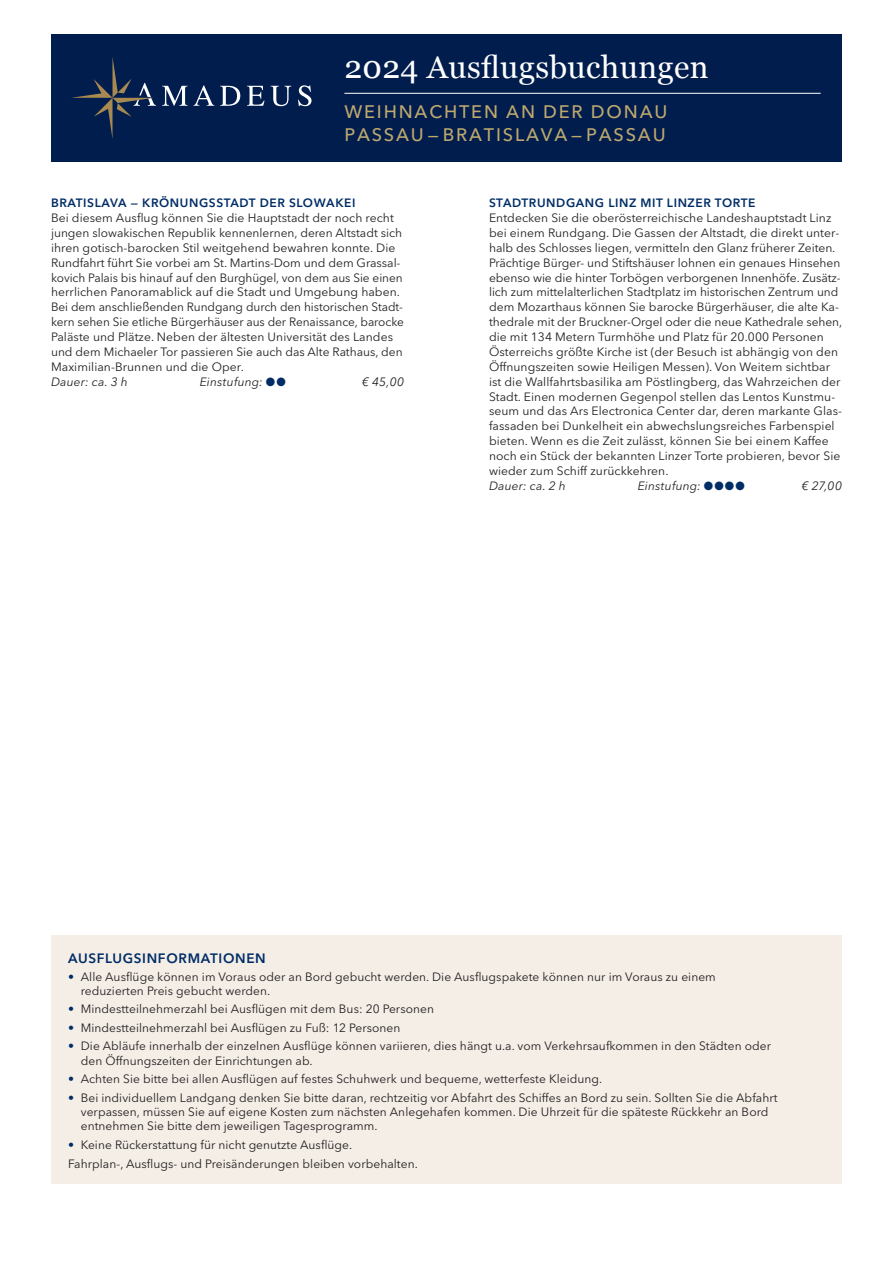
<style>
.page{position:relative;width:893px;height:1263px;background:#fff}
.page>*{position:absolute;margin:0;border:0;box-sizing:border-box;transform-origin:0 0}
.t1{font:31.5px "Georgia";letter-spacing:.01em;color:#fff}
.t2{font:500 18px/22.5px "Avenir Next LT Pro";letter-spacing:.1em;color:#bea86d}
.t3{font:600 13.5px "Avenir Next LT Pro";letter-spacing:.05em;color:#002d66}
.t4{font:12px/14.9px "Avenir Next LT Pro";letter-spacing:.005em;color:#231f20}
.t5{font:600 12px "Avenir Next LT Pro";letter-spacing:.05em;color:#002d66}
.t6{font:italic 12px "Avenir Next LT Pro";letter-spacing:.01em;color:#231f20}
.s1{color:#002d66}
</style>
<div class="page">
<div style="left:51px;top:34px;width:791px;height:128px;background:#001d4e"></div>
<svg style="left:72px;top:57px;width:240px;height:82px"></svg>
<hr style="left:344px;top:93px;width:477px;height:1px;background:#fff">
<div style="left:51px;top:935px;width:791px;height:249px;background:#f4eee7"></div>
<h1 class="t1" style="left:344px;top:44px;width:366px">2024 Ausflugsbuchungen</h1>
<h2 class="t2" style="left:344px;top:101px;width:324px">WEIHNACHTEN AN DER DONAU<br>PASSAU— BRATISLAVA— PASSAU</h2>
<p class="t5" style="left:51px;top:196px;width:306px">BRATISLAVA — KRÖNUNGSSTADT DER SLOWAKEI</p>
<p class="t4" style="left:51px;top:210px;width:354px">Bei diesem Ausflug können Sie die Hauptstadt der noch recht jungen slowakischen Republik kennenlernen, deren Altstadt sich ihren gotisch-barocken Stil weitgehend bewahren konnte. Die Rundfahrt führt Sie vorbei am St. Martins-Dom und dem Grassal&shy;kovich Palais bis hinauf auf den Burghügel, von dem aus Sie einen herrlichen Panoramablick auf die Stadt und Umgebung haben.<br>Bei dem anschließenden Rundgang durch den historischen Stadt&shy;kern sehen Sie etliche Bürgerhäuser aus der Renaissance, barocke Paläste und Plätze. Neben der ältesten Universität des Landes und dem Michaeler Tor passieren Sie auch das Alte Rathaus, den Maximilian-Brunnen und die Oper.</p>
<p class="t6" style="left:51px;top:374px;width:78px">Dauer: ca. 3 h</p>
<p class="t6" style="left:200px;top:374px;width:87px">Einstufung: <span class="s1">●●</span></p>
<p class="t6" style="left:362px;top:374px;width:43px">€ 45,00</p>
<p class="t5" style="left:489px;top:196px;width:268px">STADTRUNDGANG LINZ MIT LINZER TORTE</p>
<p class="t4" style="left:489px;top:210px;width:355px">Entdecken Sie die oberösterreichische Landeshauptstadt Linz bei einem Rundgang. Die Gassen der Altstadt, die direkt unter&shy;halb des Schlosses liegen, vermitteln den Glanz früherer Zeiten.<br>Prächtige Bürger- und Stiftshäuser lohnen ein genaues Hinsehen ebenso wie die hinter Torbögen verborgenen Innenhöfe. Zusätz&shy;lich zum mittelalterlichen Stadtplatz im historischen Zentrum und dem Mozarthaus können Sie barocke Bürgerhäuser, die alte Ka&shy;thedrale mit der Bruckner-Orgel oder die neue Kathedrale sehen, die mit 134 Metern Turmhöhe und Platz für 20.000 Personen Österreichs größte Kirche ist (der Besuch ist abhängig von den Öffnungszeiten sowie Heiligen Messen). Von Weitem sichtbar ist die Wallfahrtsbasilika am Pöstlingberg, das Wahrzeichen der Stadt. Einen modernen Gegenpol stellen das Lentos Kunstmu&shy;seum und das Ars Electronica Center dar, deren markante Glas&shy;fassaden bei Dunkelheit ein abwechslungsreiches Farbenspiel bieten. Wenn es die Zeit zulässt, können Sie bei einem Kaffee noch ein Stück der bekannten Linzer Torte probieren, bevor Sie wieder zum Schiff zurückkehren.</p>
<p class="t6" style="left:489px;top:478px;width:78px">Dauer: ca. 2 h</p>
<p class="t6" style="left:638px;top:478px;width:109px">Einstufung: <span class="s1">●●●●</span></p>
<p class="t6" style="left:802px;top:478px;width:42px">€ 27,00</p>
<p class="t3" style="left:68px;top:950px;width:199px">AUSFLUGSINFORMATIONEN</p>
<p class="t4" style="left:81px;top:969px;width:637px;line-height:14.2px;text-indent:-13px"><span class="s1">•</span> Alle Ausflüge können im Voraus oder an Bord gebucht werden. Die Ausflugspakete können nur im Voraus zu einem reduzierten Preis gebucht werden.</p>
<p class="t4" style="left:68px;top:1002px;width:367px"><span class="s1">•</span> Mindestteilnehmerzahl bei Ausflügen mit dem Bus: 20 Personen</p>
<p class="t4" style="left:68px;top:1020px;width:334px"><span class="s1">•</span> Mindestteilnehmerzahl bei Ausflügen zu Fuß: 12 Personen</p>
<p class="t4" style="left:81px;top:1039px;width:692px;line-height:14.2px;text-indent:-13px"><span class="s1">•</span> Die Abläufe innerhalb der einzelnen Ausflüge können variieren, dies hängt u.a. vom Verkehrsaufkommen in den Städten oder den Öffnungszeiten der Einrichtungen ab.</p>
<p class="t4" style="left:68px;top:1071px;width:536px"><span class="s1">•</span> Achten Sie bitte bei allen Ausflügen auf festes Schuhwerk und bequeme, wetterfeste Kleidung.</p>
<p class="t4" style="left:81px;top:1090px;width:698px;line-height:14.2px;text-indent:-13px"><span class="s1">•</span> Bei individuellem Landgang denken Sie bitte daran, rechtzeitig vor Abfahrt des Schiffes an Bord zu sein. Sollten Sie die Abfahrt verpassen, müssen Sie auf eigene Kosten zum nächsten Anlegehafen kommen. Die Uhrzeit für die späteste Rückkehr an Bord entnehmen Sie bitte dem jeweiligen Tagesprogramm.</p>
<p class="t4" style="left:68px;top:1135px;width:351px;line-height:19.2px"><span class="s1">•</span> Keine Rückerstattung für nicht genutzte Ausflüge.<br>Fahrplan-, Ausflugs- und Preisänderungen bleiben vorbehalten.</p>
</div>
